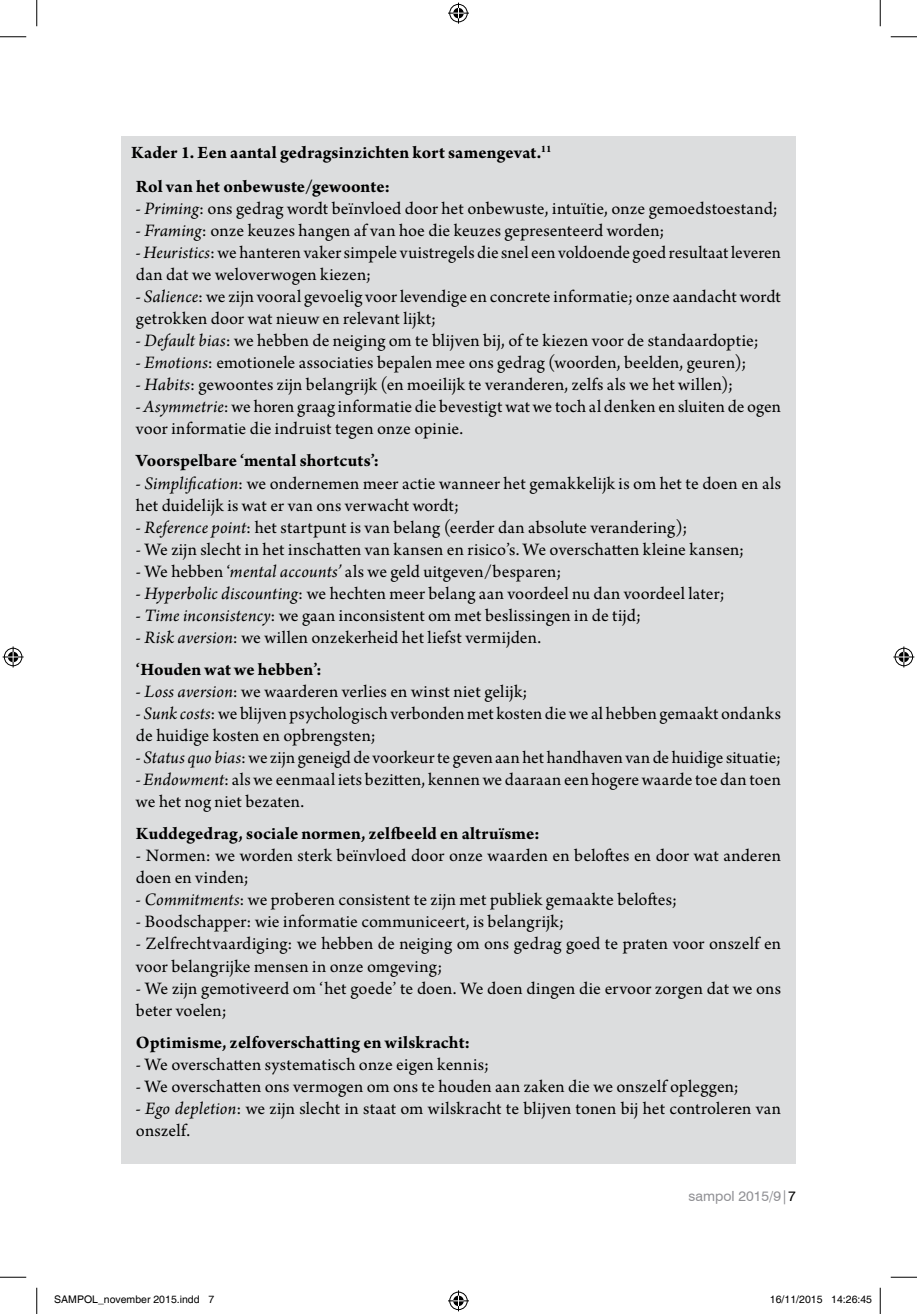
<style>
.page{position:relative;width:917px;height:1314px;background:#fff}
.page>*{position:absolute;margin:0;border:0;box-sizing:border-box;transform-origin:0 0}
.t1{font:18.38px/22.1px "Arno Pro";letter-spacing:.005em;color:#000}
.t2{font:700 18.38px/33.4px "Arno Pro";letter-spacing:.005em;color:#000}
.t3{font:14px "Swiss 721 BT";color:#919195}
.t4{font:10.5px "Helvetica";color:#000}
.s1{font-style:italic}
.s2{font-weight:700}
.s3{color:#000}
</style>
<div class="page">
<div style="left:121px;top:136px;width:675px;height:1027px;background:#dcddde"></div>
<svg style="left:0;top:36px;width:26px;height:1px"></svg>
<svg style="left:891px;top:36px;width:26px;height:1px"></svg>
<svg style="left:0;top:1277px;width:26px;height:1px"></svg>
<svg style="left:891px;top:1277px;width:26px;height:1px"></svg>
<svg style="left:36px;top:0;width:1px;height:26px"></svg>
<svg style="left:36px;top:1287px;width:1px;height:27px"></svg>
<svg style="left:880px;top:0;width:1px;height:26px"></svg>
<svg style="left:880px;top:1287px;width:1px;height:27px"></svg>
<svg style="left:448px;top:3px;width:21px;height:21px"></svg>
<svg style="left:448px;top:1290px;width:21px;height:21px"></svg>
<svg style="left:3px;top:646px;width:21px;height:21px"></svg>
<svg style="left:893px;top:646px;width:21px;height:21px"></svg>
<p class="t2" style="left:131px;top:137px;width:422px">Kader 1. Een aantal gedragsinzichten kort samengevat.<sup>11<br></sup>Rol van het onbewuste/gewoonte:</p>
<p class="t1" style="left:136px;top:198px;width:643px"><span class="s1">- Priming</span>: ons gedrag wordt beïnvloed door het onbewuste, intuïtie, onze gemoedstoestand;</p>
<p class="t1" style="left:136px;top:220px;width:530px"><span class="s1">- Framing</span>: onze keuzes hangen af van hoe die keuzes gepresenteerd worden;</p>
<p class="t1" style="left:136px;top:242px;width:646px"><span class="s1">- Heuristics</span>: we hanteren vaker simpele vuistregels die snel een voldoende goed resultaat leveren dan dat we weloverwogen kiezen;</p>
<p class="t1" style="left:136px;top:287px;width:646px"><span class="s1">- Salience</span>: we zijn vooral gevoelig voor levendige en concrete informatie; onze aandacht wordt getrokken door wat nieuw en relevant lijkt;</p>
<p class="t1" style="left:136px;top:331px;width:624px"><span class="s1">- Default bias</span>: we hebben de neiging om te blijven bij, of te kiezen voor de standaardoptie;</p>
<p class="t1" style="left:136px;top:353px;width:612px"><span class="s1">- Emotions</span>: emotionele associaties bepalen mee ons gedrag (woorden, beelden, geuren);</p>
<p class="t1" style="left:136px;top:375px;width:599px"><span class="s1">- Habits</span>: gewoontes zijn belangrijk (en moeilijk te veranderen, zelfs als we het willen);</p>
<p class="t1" style="left:136px;top:397px;width:646px"><span class="s1">- Asymmetrie</span>: we horen graag informatie die bevestigt wat we toch al denken en sluiten de ogen voor informatie die indruist tegen onze opinie.</p>
<p class="t2" style="left:136px;top:445px;width:245px">Voorspelbare ‘mental shortcuts’:</p>
<p class="t1" style="left:136px;top:473px;width:646px"><span class="s1">- Simplification</span>: we ondernemen meer actie wanneer het gemakkelijk is om het te doen en als het duidelijk is wat er van ons verwacht wordt;</p>
<p class="t1" style="left:136px;top:517px;width:553px"><span class="s1">- Reference point</span>: het startpunt is van belang (eerder dan absolute verandering);</p>
<p class="t1" style="left:136px;top:539px;width:610px">- We zijn slecht in het inschatten van kansen en risico’s. We overschatten kleine kansen;</p>
<p class="t1" style="left:136px;top:561px;width:427px">- We hebben ‘<span class="s1">mental accounts’</span> als we geld uitgeven/besparen;</p>
<p class="t1" style="left:136px;top:583px;width:590px"><span class="s1">- Hyperbolic discounting</span>: we hechten meer belang aan voordeel nu dan voordeel later;</p>
<p class="t1" style="left:136px;top:605px;width:506px"><span class="s1">- Time inconsistency</span>: we gaan inconsistent om met beslissingen in de tijd;</p>
<p class="t1" style="left:136px;top:622px;width:407px;line-height:32px"><span class="s1">- Risk aversion</span>: we willen onzekerheid het liefst vermijden. <span class="s2">‘Houden wat we hebben’:</span></p>
<p class="t1" style="left:136px;top:681px;width:393px"><span class="s1">- Loss aversion</span>: we waarderen verlies en winst niet gelijk;</p>
<p class="t1" style="left:136px;top:703px;width:646px"><span class="s1">- Sunk costs</span>: we blijven psychologisch verbonden met kosten die we al hebben gemaakt ondanks de huidige kosten en opbrengsten;</p>
<p class="t1" style="left:136px;top:747px;width:646px"><span class="s1">- Status quo bias</span>: we zijn geneigd de voorkeur te geven aan het handhaven van de huidige situatie;</p>
<p class="t1" style="left:136px;top:769px;width:646px"><span class="s1">- Endowment</span>: als we eenmaal iets bezitten, kennen we daaraan een hogere waarde toe dan toen we het nog niet bezaten.</p>
<p class="t2" style="left:136px;top:818px;width:405px">Kuddegedrag, sociale normen, zelfbeeld en altruïsme:</p>
<p class="t1" style="left:136px;top:845px;width:646px">- Normen: we worden sterk beïnvloed door onze waarden en beloftes en door wat anderen doen en vinden;</p>
<p class="t1" style="left:136px;top:890px;width:543px"><span class="s1">- Commitments</span>: we proberen consistent te zijn met publiek gemaakte beloftes;</p>
<p class="t1" style="left:136px;top:912px;width:429px">- Boodschapper: wie informatie communiceert, is belangrijk;</p>
<p class="t1" style="left:136px;top:934px;width:646px">- Zelfrechtvaardiging: we hebben de neiging om ons gedrag goed te praten voor onszelf en voor belangrijke mensen in onze omgeving;</p>
<p class="t1" style="left:136px;top:978px;width:646px">- We zijn gemotiveerd om ‘het goede’ te doen. We doen dingen die ervoor zorgen dat we ons beter voelen;</p>
<p class="t2" style="left:136px;top:1026px;width:336px">Optimisme, zelfoverschatting en wilskracht:</p>
<p class="t1" style="left:136px;top:1054px;width:354px">- We overschatten systematisch onze eigen kennis;</p>
<p class="t1" style="left:136px;top:1076px;width:604px">- We overschatten ons vermogen om ons te houden aan zaken die we onszelf opleggen;</p>
<p class="t1" style="left:136px;top:1098px;width:646px"><span class="s1">- Ego depletion</span>: we zijn slecht in staat om wilskracht te blijven tonen bij het controleren van onszelf.</p>
<p class="t3" style="left:688px;top:1187px;width:109px">sampol 2015/9|<span class="s3">7</span></p>
<p class="t4" style="left:54px;top:1293px;width:161px">SAMPOL_november 2015.indd 7</p>
<p class="t4" style="left:770px;top:1293px;width:104px">16/11/2015 14:26:45</p>
</div>
